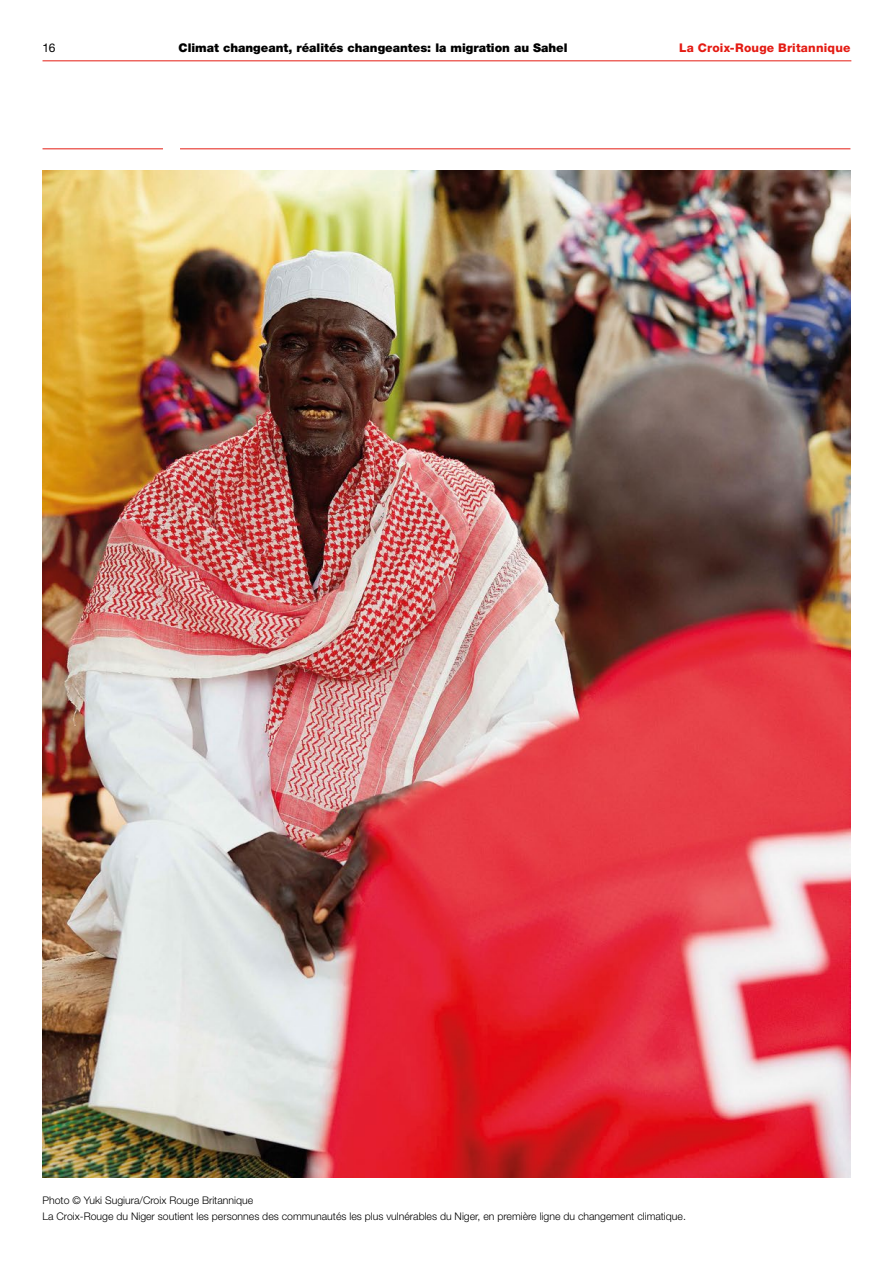
<style>
.page{position:relative;width:893px;height:1263px;background:#fff}
.page>*{position:absolute;margin:0;border:0;box-sizing:border-box;transform-origin:0 0}
.t1{font:900 12px "Helvetica Neue LT";color:#000}
.t2{font:800 12px "Helvetica Neue LT";letter-spacing:.02em;color:#e41b13}
.t3{font:12px "Helvetica Neue LT";color:#000}
.t4{font:300 10.5px/16.8px "Helvetica Neue LT";color:#000}
</style>
<div class="page">
<img style="left:43px;top:170px;width:807px;height:1008px">
<hr style="left:43px;top:148px;width:120px;height:1px;background:#e41b13">
<hr style="left:180px;top:148px;width:670px;height:1px;background:#e41b13">
<hr style="left:43px;top:60px;width:808px;height:1px;background:#e41b13">
<p class="t3" style="left:43px;top:41px;width:14px">16</p>
<p class="t1" style="left:179px;top:41px;width:390px">Climat changeant, réalités changeantes: la migration au Sahel</p>
<p class="t2" style="left:679px;top:41px;width:173px">La Croix-Rouge Britannique</p>
<p class="t4" style="left:43px;top:1191px;width:645px">Photo © Yuki Sugiura/Croix Rouge Britannique<br>La Croix-Rouge du Niger soutient les personnes des communautés les plus vulnérables du Niger, en première ligne du changement climatique.</p>
</div>
